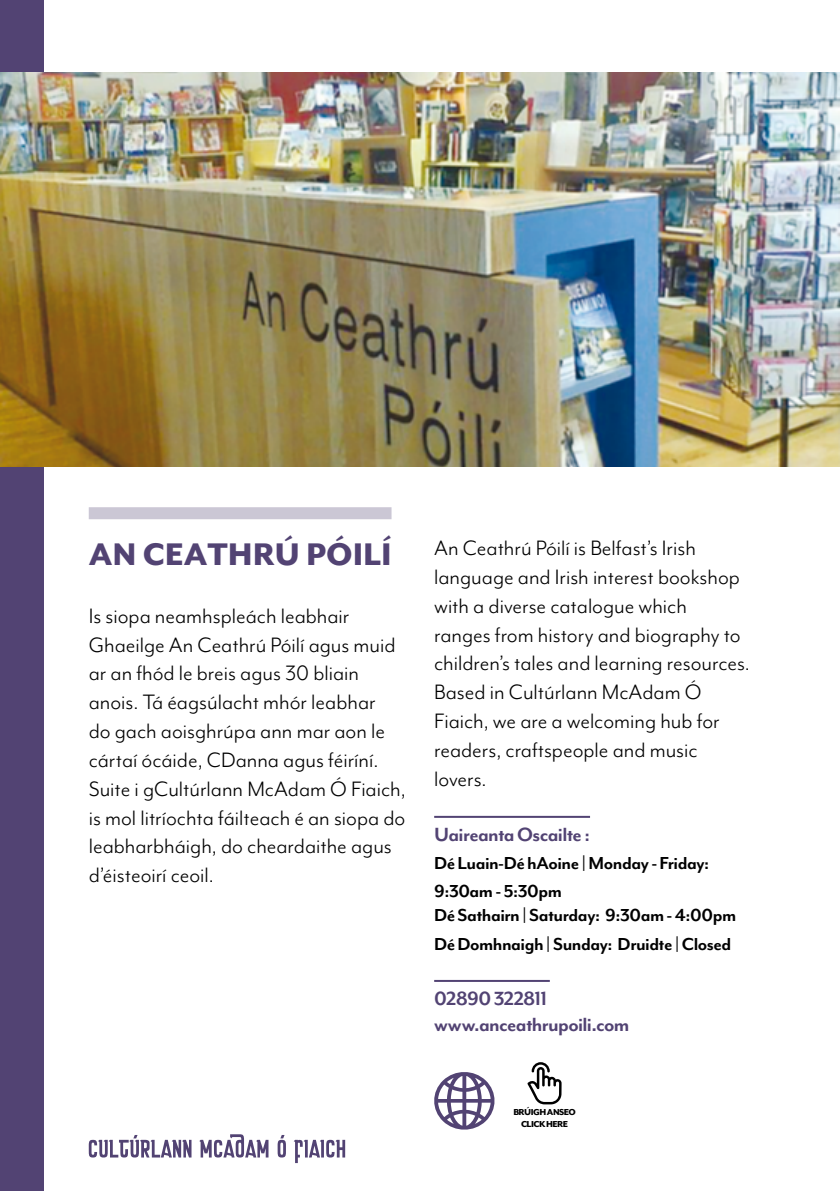
<style>
.page{position:relative;width:840px;height:1191px;background:#fff}
.page>*{position:absolute;margin:0;border:0;box-sizing:border-box;transform-origin:0 0}
.t1{font:800 36px "Mr Eaves Mod OT";color:#524373}
.t2{font:24px/28.8px "Mr Eaves Mod OT";color:#000}
.t3{font:700 22px/26.4px "Mr Eaves Mod OT";letter-spacing:-.03em;color:#524373}
.t4{font:700 20px/28px "Mr Eaves Mod OT";letter-spacing:-.025em;color:#000}
.t5{font:800 10px/12px "Mr Eaves Mod OT";letter-spacing:-.05em;color:#000;text-align:center}
</style>
<div class="page">
<svg style="left:89px;top:1135px;width:102px;height:22px"></svg>
<svg style="left:199px;top:1134px;width:69px;height:23px"></svg>
<svg style="left:277px;top:1135px;width:9px;height:22px"></svg>
<svg style="left:293px;top:1139px;width:52px;height:24px"></svg>
<div style="left:0;top:0;width:43px;height:1191px;background:#524373"></div>
<img style="left:0;top:72px;width:839px;height:394px">
<div style="left:89px;top:507px;width:302px;height:12px;background:#cbc7d5"></div>
<hr style="left:434px;top:816px;width:155px;height:2px;background:#524373">
<hr style="left:434px;top:980px;width:115px;height:2px;background:#524373">
<svg style="left:434px;top:1072px;width:61px;height:58px"></svg>
<svg style="left:527px;top:1062px;width:34px;height:42px"></svg>
<h1 class="t1" style="left:89px;top:533px;width:304px">AN CEATHRÚ PÓILÍ</h1>
<p class="t2" style="left:89px;top:601px;width:318px">Is siopa neamhspleách leabhair Ghaeilge An Ceathrú Póilí agus muid ar an fhód le breis agus 30 bliain anois. Tá éagsúlacht mhór leabhar<br>do gach aoisghrúpa ann mar aon le cártaí ócáide, CDanna agus féiríní.<br>Suite i gCultúrlann McAdam Ó Fiaich, is mol litríochta fáilteach é an siopa do leabharbháigh, do cheardaithe agus d’éisteoirí ceoil.</p>
<p class="t2" style="left:434px;top:533px;width:317px">An Ceathrú Póilí is Belfast’s Irish language and Irish interest bookshop with a diverse catalogue which<br>ranges from history and biography to children’s tales and learning resources.<br>Based in Cultúrlann McAdam Ó<br>Fiaich, we are a welcoming hub for readers, craftspeople and music lovers.</p>
<p class="t3" style="left:434px;top:820px;width:157px">Uaireanta Oscailte :</p>
<p class="t4" style="left:434px;top:848px;width:276px">Dé Luain-Dé hAoine | Monday - Friday:<br>9:30am - 5:30pm</p>
<p class="t4" style="left:434px;top:900px;width:303px;line-height:28.8px">Dé Sathairn | Saturday: 9:30am - 4:00pm<br>Dé Domhnaigh | Sunday: Druidte | Closed</p>
<p class="t3" style="left:434px;top:984px;width:197px">02890 322811 www.anceathrupoili.com</p>
<p class="t5" style="left:513px;top:1105px;width:64px">BRÚIGH ANSEO<br>CLICK HERE</p>
</div>
